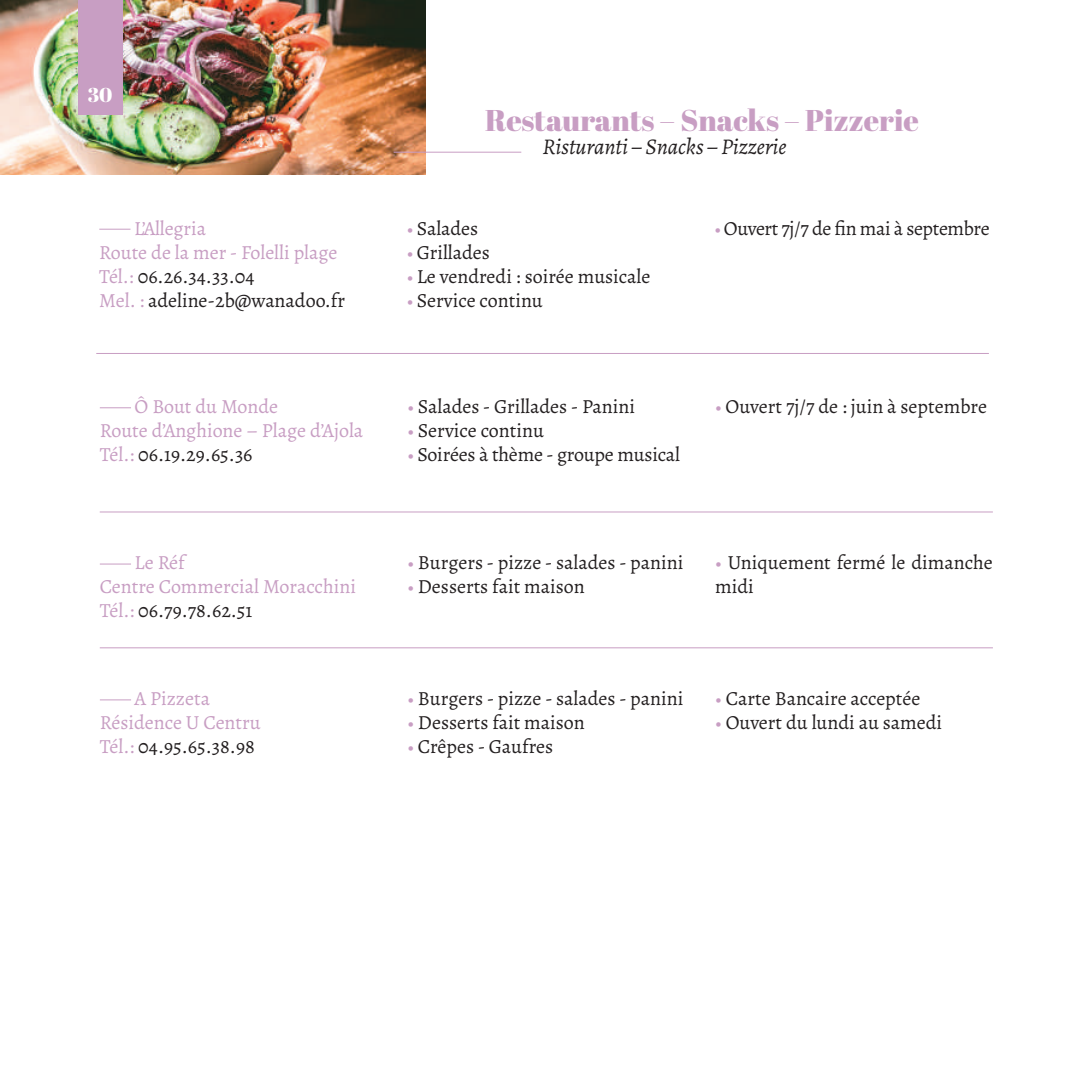
<style>
.page{position:relative;width:1071px;height:1092px;background:#fff}
.page>*{position:absolute;margin:0;border:0;box-sizing:border-box;transform-origin:0 0}
.t1{font:30px "Abril Fatface";color:#c89ec3}
.t2{font:italic 22.5px "Alegreya";color:#231f20}
.t3{font:20px/24px "Alegreya";color:#231f20}
.t4{font:20px/24px "Alegreya";color:#c89ec3}
.t5{font:20px "Alegreya";letter-spacing:-.02em;color:#231f20}
.t6{font:20px "Abril Fatface";color:#fff}
.s1{color:#231f20}
.s2{color:#c89ec3}
</style>
<div class="page">
<img style="left:0;top:0;width:425px;height:174px">
<hr style="left:99px;top:229px;width:31px;height:1px;background:#c89ec3">
<hr style="left:100px;top:407px;width:31px;height:1px;background:#c89ec3">
<hr style="left:100px;top:563px;width:31px;height:1px;background:#c89ec3">
<hr style="left:100px;top:511px;width:892px;height:1px;background:#c89ec3">
<hr style="left:96px;top:353px;width:892px;height:1px;background:#c89ec3">
<hr style="left:100px;top:699px;width:31px;height:1px;background:#c89ec3">
<hr style="left:100px;top:647px;width:892px;height:1px;background:#c89ec3">
<hr style="left:393px;top:152px;width:128px;height:1px;background:#c89ec3">
<div style="left:78px;top:0;width:44px;height:114px;background:#c89ec3"></div>
<p class="t6" style="left:88px;top:81px;width:26px">30</p>
<h1 class="t1" style="left:485px;top:99px;width:435px">Restaurants – Snacks – Pizzerie</h1>
<p class="t2" style="left:542px;top:132px;width:245px">Risturanti – Snacks – Pizzerie</p>
<p class="t4" style="left:99px;top:216px;width:247px;text-indent:35px">L’Allegria<br>Route de la mer - Folelli plage<br>Tél. : <span class="s1">06.26.34.33.04<br></span>Mel. : <span class="s1">adeline-2b@wanadoo. fr</span></p>
<p class="t3" style="left:407px;top:216px;width:73px"><span class="s2">•</span> Salades</p>
<p class="t3" style="left:407px;top:240px;width:85px"><span class="s2">•</span> Grillades</p>
<p class="t3" style="left:407px;top:264px;width:245px"><span class="s2">•</span> Le vendredi : soirée musicale</p>
<p class="t3" style="left:407px;top:288px;width:137px"><span class="s2">•</span> Service continu</p>
<p class="t4" style="left:100px;top:394px;width:265px;text-indent:35px">Ô Bout du Monde<br>Route d’Anghione – Plage d’Ajola<br>Tél. : <span class="s1">06.19.29.65.36</span></p>
<p class="t3" style="left:407px;top:394px;width:229px"><span class="s2">•</span> Salades - Grillades - Panini</p>
<p class="t3" style="left:407px;top:418px;width:138px"><span class="s2">•</span> Service continu</p>
<p class="t3" style="left:407px;top:442px;width:274px"><span class="s2">•</span> Soirées à thème - groupe musical</p>
<p class="t5" style="left:714px;top:215px;width:277px"><span class="s2">•</span> Ouvert 7j/7 de fin mai à septembre</p>
<p class="t3" style="left:715px;top:394px;width:273px"><span class="s2">•</span> Ouvert 7j/7 de : juin à septembre</p>
<p class="t4" style="left:100px;top:550px;width:257px;text-indent:35px">Le Réf<br>Centre Commercial Moracchini<br>Tél. : <span class="s1">06.79.78. 62.51</span></p>
<p class="t3" style="left:407px;top:550px;width:277px"><span class="s2">•</span> Burgers - pizze - salades - panini</p>
<p class="t3" style="left:407px;top:574px;width:179px"><span class="s2">•</span> Desserts fait maison</p>
<p class="t4" style="left:100px;top:686px;width:162px;text-indent:35px">A Pizzeta<br>Résidence U Centru<br>Tél. : <span class="s1">04.95.65.38.98</span></p>
<p class="t3" style="left:407px;top:686px;width:277px"><span class="s2">•</span> Burgers - pizze - salades - panini</p>
<p class="t3" style="left:407px;top:710px;width:179px"><span class="s2">•</span> Desserts fait maison</p>
<p class="t3" style="left:407px;top:734px;width:147px"><span class="s2">•</span> Crêpes - Gaufres</p>
<p class="t3" style="left:715px;top:550px;width:279px"><span class="s2">•</span> Uniquement fermé le dimanche midi</p>
<p class="t3" style="left:715px;top:686px;width:206px"><span class="s2">•</span> Carte Bancaire acceptée</p>
<p class="t3" style="left:715px;top:710px;width:228px"><span class="s2">•</span> Ouvert du lundi au samedi</p>
</div>
